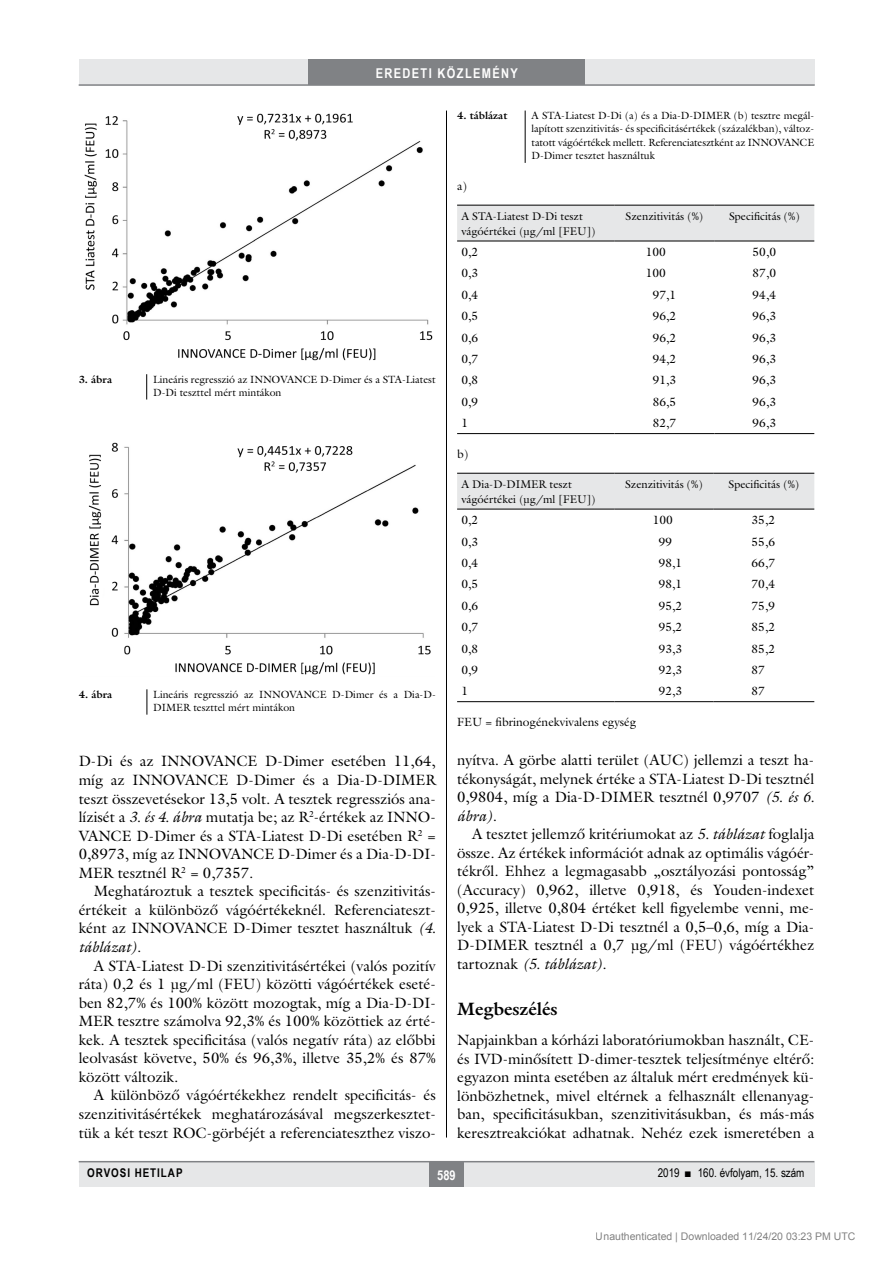
<style>
.page{position:relative;width:893px;height:1263px;background:#fff}
.page>*{position:absolute;margin:0;border:0;box-sizing:border-box;transform-origin:0 0}
.alcimbold{font:700 18px "Galliard Reg";color:#000}
.Body_Text{font:15px/18.6px "Galliard Reg";color:#000;text-align:justify}
.Body_tompa{font:15px/18.5px "Galliard Reg";color:#000;text-align:justify}
.t1{font:700 13.5px "Arial Narrow";letter-spacing:.1em;color:#fff}
.tabla{font:12px "Galliard Reg";color:#000}
.tompa_8_10{font:12px "Galliard Reg";color:#000}
.t2{font:12px "Arial Narrow";color:#000}
.t3{font:700 12px "Arial Narrow";letter-spacing:.08em;color:#000}
.tablafej{font:11.25px/15px "Galliard Reg";color:#000}
.kepalairas2{font:10.5px/13.5px "Galliard Reg";color:#000}
.t4{font:10.5px "Arial";color:rgb(0 0 0/.5)}
.kepalairas1{font:700 10.5px "Galliard Reg";color:#000}
.s1{font-style:italic}
</style>
<div class="page">
<div style="left:79px;top:1161px;width:735px;height:25px;background:#e6e7e8"></div>
<div style="left:429px;top:1161px;width:34px;height:25px;background:#808285"></div>
<hr style="left:79px;top:1161px;width:735px;height:1px;background:#808285">
<div style="left:79px;top:60px;width:735px;height:25px;background:#e6e7e8"></div>
<div style="left:308px;top:60px;width:277px;height:25px;background:#808285"></div>
<hr style="left:79px;top:84px;width:736px;height:2px;background:#808285">
<hr style="left:446px;top:111px;width:1px;height:1026px;background:#000">
<img style="left:84px;top:113px;width:349px;height:248px">
<img style="left:88px;top:442px;width:343px;height:233px">
<svg style="left:146px;top:374px;width:1px;height:25px"></svg>
<svg style="left:147px;top:689px;width:1px;height:26px"></svg>
<hr style="left:525px;top:111px;width:1px;height:52px;background:#000">
<div style="left:457px;top:206px;width:357px;height:35px;background:#e6e7e8"></div>
<hr style="left:457px;top:205px;width:157px;height:1px;background:#000">
<hr style="left:614px;top:205px;width:100px;height:1px;background:#000">
<hr style="left:714px;top:205px;width:100px;height:1px;background:#000">
<hr style="left:457px;top:241px;width:157px;height:1px;background:#000">
<hr style="left:614px;top:241px;width:100px;height:1px;background:#000">
<hr style="left:714px;top:241px;width:100px;height:1px;background:#000">
<hr style="left:457px;top:433px;width:157px;height:1px;background:#000">
<hr style="left:614px;top:433px;width:100px;height:1px;background:#000">
<hr style="left:714px;top:433px;width:100px;height:1px;background:#000">
<div style="left:457px;top:474px;width:357px;height:35px;background:#e6e7e8"></div>
<hr style="left:457px;top:473px;width:157px;height:1px;background:#000">
<hr style="left:614px;top:473px;width:99px;height:1px;background:#000">
<hr style="left:713px;top:473px;width:101px;height:1px;background:#000">
<hr style="left:457px;top:509px;width:157px;height:1px;background:#000">
<hr style="left:614px;top:509px;width:99px;height:1px;background:#000">
<hr style="left:713px;top:509px;width:101px;height:1px;background:#000">
<hr style="left:457px;top:701px;width:157px;height:1px;background:#000">
<hr style="left:614px;top:701px;width:99px;height:1px;background:#000">
<hr style="left:713px;top:701px;width:101px;height:1px;background:#000">
<p class="t1" style="left:376px;top:63px;width:144px">EREDETI KÖZLEMÉNY</p>
<p class="kepalairas1" style="left:79px;top:372px;width:35px">3. ábra</p>
<p class="kepalairas2" style="left:153px;top:372px;width:284px">Lineáris regresszió az INNOVANCE D-Dimer és a STA-Liatest<br>D-Di teszttel mért mintákon</p>
<p class="kepalairas1" style="left:79px;top:687px;width:35px">4. ábra</p>
<p class="kepalairas2" style="left:153px;top:687px;width:284px">Lineáris regresszió az INNOVANCE D-Dimer és a Dia-D-<br>DIMER teszttel mért mintákon</p>
<p class="Body_Text" style="left:79px;top:752px;width:359px">D-Di és az INNOVANCE D-Dimer esetében 11,64, míg az INNOVANCE D-Dimer és a Dia-D-DIMER teszt összevetésekor 13,5 volt. A tesztek regressziós ana&shy;lízisét a <span class="s1">3. és 4. ábra</span> mutatja be; az R<sup>2</sup>-értékek az INNO-VANCE D-Dimer és a STA-Liatest D-Di esetében R<sup>2</sup> = 0,8973, míg az INNOVANCE D-Dimer és a Dia-D-DI-MER tesztnél R<sup>2</sup> = 0,7357.</p>
<p class="Body_Text" style="left:79px;top:882px;width:359px;text-indent:15px">Meghatároztuk a tesztek specificitás- és szenzitivitás&shy;értékeit a különböző vágóértékeknél. Referenciateszt&shy;ként az INNOVANCE D-Dimer tesztet használtuk <span class="s1">(4. táblázat)</span>.</p>
<p class="Body_Text" style="left:79px;top:956px;width:359px;text-indent:15px">A STA-Liatest D-Di szenzitivitásértékei (valós pozitív ráta) 0,2 és 1 µg/ml (FEU) közötti vágóértékek eseté&shy;ben 82,7% és 100% között mozogtak, míg a Dia-D-DI-MER tesztre számolva 92,3% és 100% közöttiek az érté&shy;kek. A tesztek specificitása (valós negatív ráta) az előbbi leolvasást követve, 50% és 96,3%, illetve 35,2% és 87% között változik.</p>
<p class="Body_Text" style="left:79px;top:1086px;width:359px;text-indent:15px">A különböző vágóértékekhez rendelt specificitás- és szenzitivitásértékek meghatározásával megszerkesztet&shy;tük a két teszt ROC-görbéjét a referenciateszthez viszo-</p>
<p class="kepalairas1" style="left:457px;top:109px;width:52px">4. táblázat</p>
<p class="kepalairas2" style="left:531px;top:109px;width:284px;text-align:justify">A STA-Liatest D-Di (a) és a Dia-D-DIMER (b) tesztre megál&shy;lapított szenzitivitás- és specificitásértékek (százalékban), változ&shy;tatott vágóértékek mellett. Referenciatesztként az INNOVANCE D-Dimer tesztet használtuk</p>
<p class="tompa_8_10" style="left:457px;top:178px;width:11px">a)</p>
<p class="tablafej" style="left:461px;top:208px;width:136px">A STA-Liatest D-Di teszt vágóértékei (µg/ml [FEU])</p>
<p class="tablafej" style="left:626px;top:208px;width:79px">Szenzitivitás (%)</p>
<p class="tablafej" style="left:729px;top:208px;width:72px">Specificitás (%)</p>
<p class="tabla" style="left:461px;top:244px;width:18px">0,2</p>
<p class="tabla" style="left:646px;top:244px;width:22px">100</p>
<p class="tabla" style="left:753px;top:244px;width:25px">50,0</p>
<p class="tabla" style="left:461px;top:266px;width:18px">0,3</p>
<p class="tabla" style="left:646px;top:266px;width:22px">100</p>
<p class="tabla" style="left:753px;top:266px;width:25px">87,0</p>
<p class="tabla" style="left:461px;top:287px;width:18px">0,4</p>
<p class="tabla" style="left:653px;top:287px;width:25px">97,1</p>
<p class="tabla" style="left:753px;top:287px;width:25px">94,4</p>
<p class="tabla" style="left:461px;top:309px;width:18px">0,5</p>
<p class="tabla" style="left:653px;top:309px;width:25px">96,2</p>
<p class="tabla" style="left:753px;top:309px;width:25px">96,3</p>
<p class="tabla" style="left:461px;top:330px;width:18px">0,6</p>
<p class="tabla" style="left:653px;top:330px;width:25px">96,2</p>
<p class="tabla" style="left:753px;top:330px;width:25px">96,3</p>
<p class="tabla" style="left:461px;top:351px;width:18px">0,7</p>
<p class="tabla" style="left:653px;top:351px;width:25px">94,2</p>
<p class="tabla" style="left:753px;top:351px;width:25px">96,3</p>
<p class="tabla" style="left:461px;top:373px;width:18px">0,8</p>
<p class="tabla" style="left:653px;top:373px;width:25px">91,3</p>
<p class="tabla" style="left:753px;top:373px;width:25px">96,3</p>
<p class="tabla" style="left:461px;top:394px;width:18px">0,9</p>
<p class="tabla" style="left:653px;top:394px;width:25px">86,5</p>
<p class="tabla" style="left:753px;top:394px;width:25px">96,3</p>
<p class="tabla" style="left:461px;top:416px;width:8px">1</p>
<p class="tabla" style="left:653px;top:416px;width:25px">82,7</p>
<p class="tabla" style="left:753px;top:416px;width:25px">96,3</p>
<p class="tompa_8_10" style="left:457px;top:446px;width:13px">b)</p>
<p class="tablafej" style="left:461px;top:476px;width:136px">A Dia-D-DIMER teszt vágóértékei (µg/ml [FEU])</p>
<p class="tablafej" style="left:625px;top:476px;width:79px">Szenzitivitás (%)</p>
<p class="tablafej" style="left:728px;top:476px;width:72px">Specificitás (%)</p>
<p class="tabla" style="left:461px;top:512px;width:18px">0,2</p>
<p class="tabla" style="left:653px;top:512px;width:22px">100</p>
<p class="tabla" style="left:752px;top:512px;width:25px">35,2</p>
<p class="tabla" style="left:461px;top:534px;width:18px">0,3</p>
<p class="tabla" style="left:659px;top:534px;width:15px">99</p>
<p class="tabla" style="left:752px;top:534px;width:25px">55,6</p>
<p class="tabla" style="left:461px;top:555px;width:18px">0,4</p>
<p class="tabla" style="left:659px;top:555px;width:25px">98,1</p>
<p class="tabla" style="left:752px;top:555px;width:25px">66,7</p>
<p class="tabla" style="left:461px;top:577px;width:18px">0,5</p>
<p class="tabla" style="left:659px;top:577px;width:25px">98,1</p>
<p class="tabla" style="left:752px;top:577px;width:25px">70,4</p>
<p class="tabla" style="left:461px;top:598px;width:18px">0,6</p>
<p class="tabla" style="left:659px;top:598px;width:25px">95,2</p>
<p class="tabla" style="left:752px;top:598px;width:25px">75,9</p>
<p class="tabla" style="left:461px;top:619px;width:18px">0,7</p>
<p class="tabla" style="left:659px;top:619px;width:25px">95,2</p>
<p class="tabla" style="left:752px;top:619px;width:25px">85,2</p>
<p class="tabla" style="left:461px;top:641px;width:18px">0,8</p>
<p class="tabla" style="left:659px;top:641px;width:25px">93,3</p>
<p class="tabla" style="left:752px;top:641px;width:25px">85,2</p>
<p class="tabla" style="left:461px;top:662px;width:18px">0,9</p>
<p class="tabla" style="left:659px;top:662px;width:25px">92,3</p>
<p class="tabla" style="left:752px;top:662px;width:15px">87</p>
<p class="tabla" style="left:461px;top:684px;width:8px">1</p>
<p class="tabla" style="left:659px;top:684px;width:25px">92,3</p>
<p class="tabla" style="left:752px;top:684px;width:15px">87</p>
<p class="tompa_8_10" style="left:457px;top:714px;width:181px">FEU = fibrinogénekvivalens egység</p>
<p class="Body_Text" style="left:457px;top:751px;width:359px">nyítva. A görbe alatti terület (AUC) jellemzi a teszt ha&shy;tékonyságát, melynek értéke a STA-Liatest D-Di tesztnél 0,9804, míg a Dia-D-DIMER tesztnél 0,9707 <span class="s1">(5. és 6. ábra)</span>.</p>
<p class="Body_Text" style="left:457px;top:825px;width:359px;text-indent:15px">A tesztet jellemző kritériumokat az <span class="s1">5. táblázat</span> foglalja össze. Az értékek információt adnak az optimális vágóér&shy;tékről. Ehhez a legmagasabb „osztályozási pontosság” (Accuracy) 0,962, illetve 0,918, és Youden-indexet 0,925, illetve 0,804 értéket kell figyelembe venni, me&shy;lyek a STA-Liatest D-Di tesztnél a 0,5–0,6, míg a Dia-D-DIMER tesztnél a 0,7 µg/ml (FEU) vágóértékhez tartoznak <span class="s1">(5. táblázat)</span>.</p>
<p class="alcimbold" style="left:457px;top:997px;width:102px">Megbeszélés</p>
<p class="Body_tompa" style="left:457px;top:1030px;width:359px">Napjainkban a kórházi laboratóriumokban használt, CE&shy;és IVD-minősített D-dimer-tesztek teljesítménye eltérő: egyazon minta esetében az általuk mért eredmények kü&shy;lönbözhetnek, mivel eltérnek a felhasznált ellenanyag&shy;ban, specificitásukban, szenzitivitásukban, és más-más keresztreakciókat adhatnak. Nehéz ezek ismeretében a</p>
<p class="t3" style="left:87px;top:1164px;width:97px">ORVOSI HETILAP</p>
<p class="t1" style="left:437px;top:1165px;width:20px">589</p>
<p class="t2" style="left:658px;top:1164px;width:148px">2019 ■ 160. évfolyam, 15. szám</p>
<p class="t4" style="left:596px;top:1231px;width:261px">Unauthenticated | Downloaded 11/24/20 03:23 PM UTC</p>
</div>
